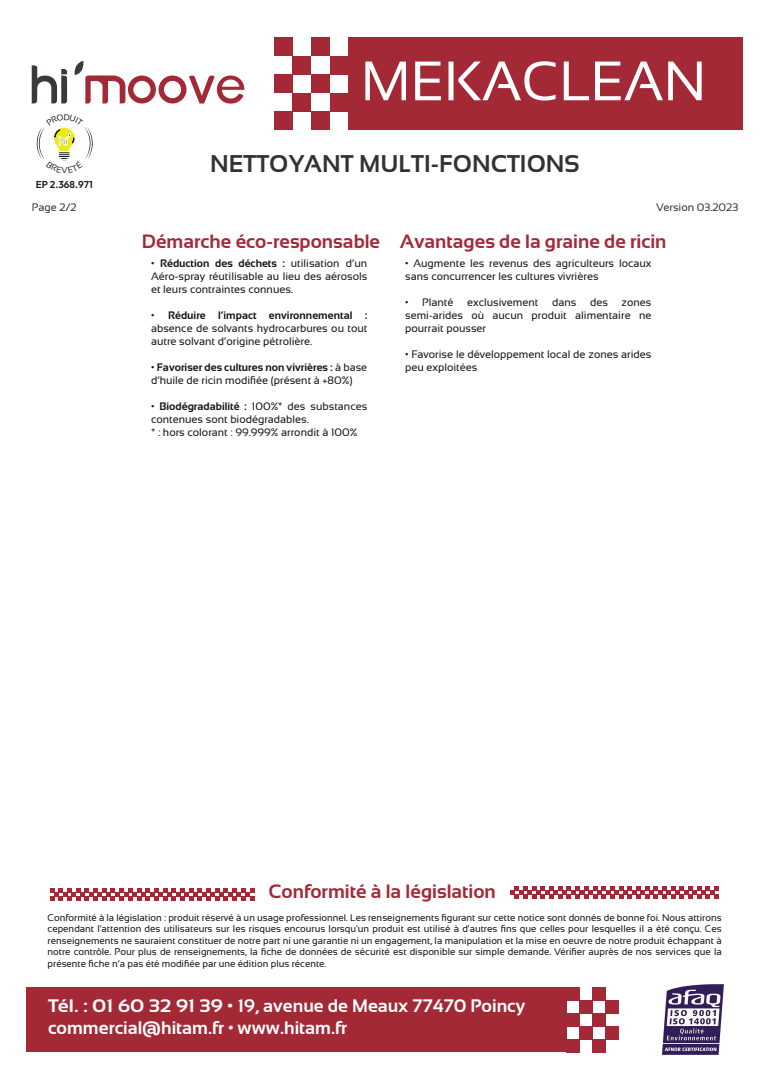
<style>
.page{position:relative;width:780px;height:1088px;background:#fff}
.page>*{position:absolute;margin:0;border:0;box-sizing:border-box;transform-origin:0 0}
.t1{font:55.38px "Sansation";color:#fff}
.t2{font:700 24.25px "Sansation";color:#333233}
.t3{font:700 19.25px "Sansation";color:#a42936}
.t4{font:700 18.12px/21.8px "Sansation";color:#fff;scale:1.11 1}
.t5{font:10.88px/13px "Sansation";color:#111416}
.t6{font:10.88px "Sansation";color:#333233}
.t7{font:600 10px "Outfit";color:#231f20}
.t8{font:9.62px/11.6px "Sansation";color:#111416;text-align:justify}
.s1{font-weight:700}
</style>
<div class="page">
<div style="left:348px;top:37px;width:394px;height:93px;background:#a42936"></div>
<div style="left:128px;top:76px;width:28px;height:27px;background:#a42936;border-radius:50%"></div>
<div style="left:133px;top:81px;width:17px;height:17px;background:#fff;border-radius:50%"></div>
<div style="left:158px;top:76px;width:28px;height:27px;background:#a42936;border-radius:50%"></div>
<div style="left:164px;top:81px;width:17px;height:17px;background:#fff;border-radius:50%"></div>
<svg style="left:189px;top:75px;width:55px;height:29px"></svg>
<svg style="left:74px;top:61px;width:51px;height:43px"></svg>
<svg style="left:32px;top:65px;width:35px;height:39px"></svg>
<div style="left:274px;top:37px;width:19px;height:19px;background:#a42936"></div>
<div style="left:274px;top:74px;width:19px;height:19px;background:#a42936"></div>
<div style="left:274px;top:111px;width:19px;height:19px;background:#a42936"></div>
<div style="left:293px;top:56px;width:18px;height:18px;background:#a42936"></div>
<div style="left:293px;top:93px;width:18px;height:18px;background:#a42936"></div>
<div style="left:311px;top:37px;width:19px;height:19px;background:#a42936"></div>
<div style="left:311px;top:74px;width:19px;height:19px;background:#a42936"></div>
<div style="left:311px;top:111px;width:19px;height:19px;background:#a42936"></div>
<div style="left:330px;top:56px;width:18px;height:18px;background:#a42936"></div>
<div style="left:330px;top:93px;width:18px;height:18px;background:#a42936"></div>
<div style="left:26px;top:987px;width:540px;height:65px;background:#a42936"></div>
<div style="left:566px;top:987px;width:13px;height:13px;background:#a42936"></div>
<div style="left:566px;top:1013px;width:13px;height:13px;background:#a42936"></div>
<div style="left:566px;top:1039px;width:13px;height:13px;background:#a42936"></div>
<div style="left:579px;top:1000px;width:14px;height:13px;background:#a42936"></div>
<div style="left:579px;top:1026px;width:14px;height:13px;background:#a42936"></div>
<div style="left:593px;top:987px;width:13px;height:13px;background:#a42936"></div>
<div style="left:593px;top:1013px;width:13px;height:13px;background:#a42936"></div>
<div style="left:593px;top:1039px;width:13px;height:13px;background:#a42936"></div>
<div style="left:606px;top:1000px;width:13px;height:13px;background:#a42936"></div>
<div style="left:606px;top:1026px;width:13px;height:13px;background:#a42936"></div>
<svg style="left:510px;top:886px;width:208px;height:13px"></svg>
<svg style="left:50px;top:888px;width:204px;height:13px"></svg>
<img style="left:662px;top:985px;width:62px;height:69px">
<svg style="left:36px;top:126px;width:57px;height:35px"></svg>
<h1 class="t1" style="left:361px;top:50px;width:347px">MEKACLEAN</h1>
<p class="t7" style="left:36px;top:179px;width:58px">EP 2.368.971</p>
<h2 class="t2" style="left:210px;top:151px;width:371px">NETTOYANT MULTI-FONCTIONS</h2>
<p class="t6" style="left:32px;top:201px;width:46px">Page 2/2</p>
<p class="t6" style="left:656px;top:201px;width:84px">Version 03.2023</p>
<h3 class="t3" style="left:142px;top:230px;width:240px">Démarche éco-responsable</h3>
<p class="t5" style="left:151px;top:256px;width:218px;text-align:justify">• <span class="s1">Réduction des déchets :</span> utilisation d’un Aéro-spray réutilisable au lieu des aérosols et leurs contraintes connues.</p>
<p class="t5" style="left:151px;top:308px;width:218px;text-align:justify">• <span class="s1">Réduire l’impact environnemental : </span>absence de solvants hydrocarbures ou tout autre solvant d’origine pétrolière.</p>
<p class="t5" style="left:151px;top:361px;width:218px">• <span class="s1">Favoriser des cultures non vivrières :</span> à base d’huile de ricin modifiée (présent à +80%)</p>
<p class="t5" style="left:151px;top:400px;width:218px">• <span class="s1">Biodégradabilité :</span> 100%* des substances contenues sont biodégradables.<br>* : hors colorant : 99.999% arrondit à 100%</p>
<h3 class="t3" style="left:399px;top:230px;width:268px">Avantages de la graine de ricin</h3>
<p class="t5" style="left:405px;top:256px;width:248px">• Augmente les revenus des agriculteurs locaux sans concurrencer les cultures vivrières</p>
<p class="t5" style="left:405px;top:295px;width:50px">• Planté</p>
<p class="t5" style="left:467px;top:295px;width:73px">exclusivement</p>
<p class="t5" style="left:552px;top:295px;width:26px">dans</p>
<p class="t5" style="left:590px;top:295px;width:19px">des</p>
<p class="t5" style="left:405px;top:295px;width:248px;text-align:justify;text-indent:216px">zones semi-arides où aucun produit alimentaire ne pourrait pousser</p>
<p class="t5" style="left:405px;top:348px;width:248px">• Favorise le développement local de zones arides peu exploitées</p>
<h3 class="t3" style="left:268px;top:880px;width:229px">Conformité à la législation</h3>
<p class="t8" style="left:48px;top:911px;width:675px">Conformité à la législation : produit réservé à un usage professionnel. Les renseignements figurant sur cette notice sont donnés de bonne foi. Nous attirons cependant l'attention des utilisateurs sur les risques encourus lorsqu'un produit est utilisé à d'autres fins que celles pour lesquelles il a été conçu. Ces renseignements ne sauraient constituer de notre part ni une garantie ni un engagement, la manipulation et la mise en oeuvre de notre produit échappant à notre contrôle. Pour plus de renseignements, la fiche de données de sécurité est disponible sur simple demande. Vérifier auprès de nos services que la présente fiche n’a pas été modifiée par une édition plus récente.</p>
<h3 class="t4" style="left:48px;top:995px;width:431px">Tél. : 01 60 32 91 39 • 19, avenue de Meaux 77470 Poincy commercial@hitam.fr • www.hitam.fr</h3>
</div>
